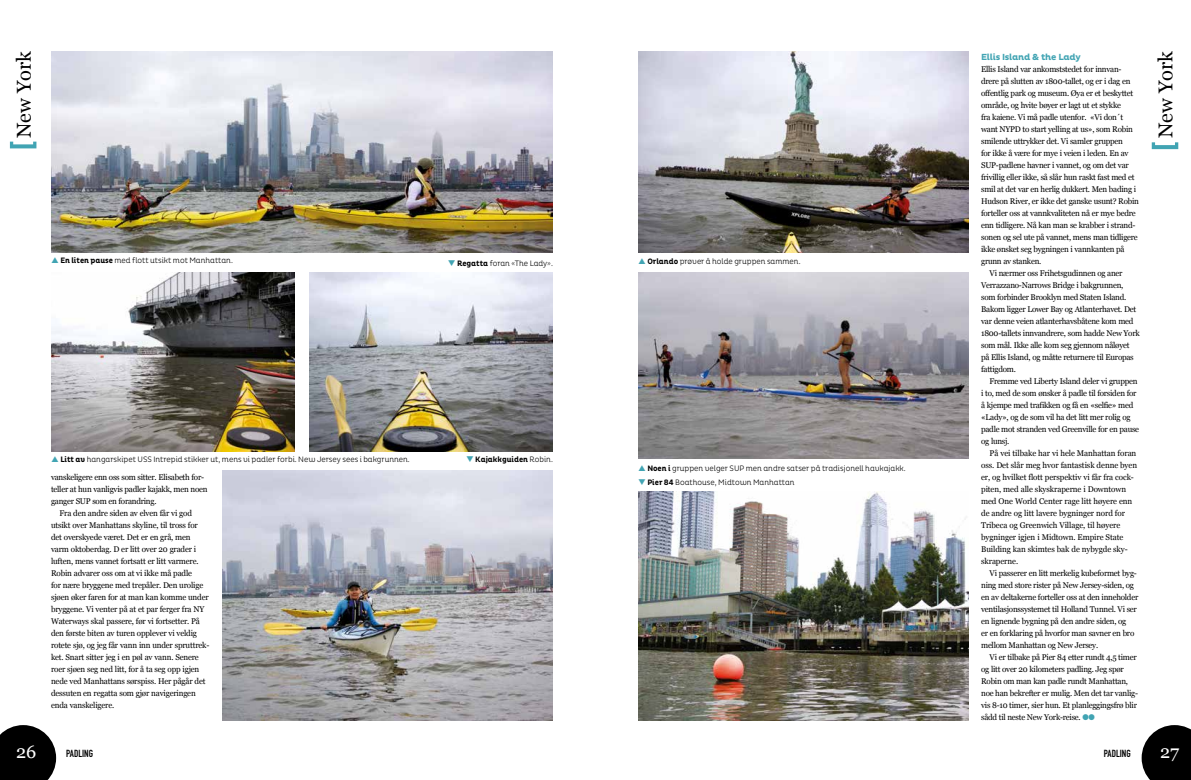
<style>
.page{position:relative;width:1191px;height:780px;background:#fff}
.page>*{position:absolute;margin:0;border:0;box-sizing:border-box;transform-origin:0 0}
.t1{font:20px "Georgia";color:#000}
.t2{font:18px "Georgia";color:#fff}
.t3{font:10.2px "DIN Engschrift Alternate";color:#000}
.t4{font:700 9px "Pluto";letter-spacing:-.03em;color:#41a4b3}
.t5{font:8.3px "Georgia";letter-spacing:-.03em;color:#000}
.t6{font:8.3px "Georgia";letter-spacing:-.01em;color:#000}
.t7{font:300 8px "Pluto Cond";color:#000}
.t8{font:700 8px "Pluto Cond";color:#000}
.s1{font-weight:700}
.s2{color:#41a4b3}
.s3{font-weight:300}
</style>
<div class="page">
<svg style="left:0;top:725px;width:56px;height:55px;background:#1e1e1e"></svg>
<svg style="left:10px;top:142px;width:26px;height:6px"></svg>
<svg style="left:1141px;top:725px;width:50px;height:55px;background:#212121"></svg>
<svg style="left:1151px;top:142px;width:27px;height:7px"></svg>
<img style="left:51px;top:51px;width:502px;height:201px">
<img style="left:309px;top:272px;width:244px;height:179px">
<img style="left:51px;top:272px;width:244px;height:179px">
<img style="left:223px;top:471px;width:330px;height:249px">
<img style="left:638px;top:51px;width:330px;height:201px">
<img style="left:638px;top:272px;width:330px;height:186px">
<img style="left:638px;top:491px;width:330px;height:229px">
<h1 class="t1" style="left:12px;top:138px;width:89px;rotate:-90deg">New York</h1>
<p class="t7" style="left:60px;top:255px;width:174px"><span class="s1">En liten pause</span> med flott utsikt mot Manhattan.</p>
<p class="t7" style="left:448px;top:259px;width:107px"><span class="s2">❑</span> <span class="s1">Regatta</span> foran «The Lady».</p>
<p class="t7" style="left:647px;top:256px;width:155px"><span class="s1">Orlando</span> prøver å holde gruppen sammen.</p>
<p class="t7" style="left:60px;top:455px;width:351px"><span class="s1">Litt av</span> hangarskipet USS Intrepid stikker ut, mens vi padler forbi. New Jersey sees i bakgrunnen.</p>
<p class="t8" style="left:466px;top:455px;width:88px"><span class="s2">❑</span> Kajakkguiden <span class="s3">Robin.</span></p>
<p class="t5" style="left:51px;top:472px;width:155px">vanskeligere enn oss som sitter. Elisabeth for-</p>
<p class="t5" style="left:51px;top:484px;width:158px">teller at hun vanligvis padler kajakk, men noen</p>
<p class="t5" style="left:51px;top:496px;width:107px">ganger SUP som en forandring.</p>
<p class="t5" style="left:60px;top:508px;width:134px">Fra den andre siden av elven får vi god</p>
<p class="t5" style="left:51px;top:520px;width:148px">utsikt over Manhattans skyline, til tross for</p>
<p class="t5" style="left:51px;top:532px;width:141px">det overskyede været. Det er en grå, men</p>
<p class="t5" style="left:51px;top:544px;width:147px">varm oktoberdag. D er litt over 20 grader i</p>
<p class="t5" style="left:51px;top:556px;width:149px">luften, mens vannet fortsatt er litt varmere.</p>
<p class="t5" style="left:51px;top:568px;width:143px">Robin advarer oss om at vi ikke må padle</p>
<p class="t5" style="left:51px;top:580px;width:154px">for nære bryggene med trepåler. Den urolige</p>
<p class="t5" style="left:51px;top:592px;width:159px">sjøen øker faren for at man kan komme under</p>
<p class="t5" style="left:51px;top:604px;width:155px">bryggene. Vi venter på at et par ferger fra NY</p>
<p class="t5" style="left:51px;top:616px;width:150px">Waterways skal passere, før vi fortsetter. På</p>
<p class="t5" style="left:51px;top:628px;width:147px">den første biten av turen opplever vi veldig</p>
<p class="t5" style="left:51px;top:640px;width:160px">rotete sjø, og jeg får vann inn under spruttrek-</p>
<p class="t5" style="left:51px;top:652px;width:149px">ket. Snart sitter jeg i en pøl av vann. Senere</p>
<p class="t5" style="left:51px;top:664px;width:150px">roer sjøen seg ned litt, for å ta seg opp igjen</p>
<p class="t5" style="left:51px;top:676px;width:156px">nede ved Manhattans sørspiss. Her pågår det</p>
<p class="t5" style="left:51px;top:688px;width:146px">dessuten en regatta som gjør navigeringen</p>
<p class="t5" style="left:51px;top:700px;width:65px">enda vanskeligere.</p>
<p class="t7" style="left:647px;top:463px;width:260px"><span class="s1">Noen i</span> gruppen velger SUP men andre satser på tradisjonell havkajakk.</p>
<p class="t7" style="left:638px;top:477px;width:158px"><span class="s2">❑</span> <span class="s1">Pier 84</span> Boathouse, Midtown Manhattan</p>
<h2 class="t2" style="left:16px;top:740px;width:22px">26</h2>
<p class="t3" style="left:66px;top:747px;width:28px">PADLING</p>
<p class="t4" style="left:981px;top:52px;width:101px">Ellis Island &amp; the Lady</p>
<p class="t5" style="left:981px;top:64px;width:142px">Ellis Island var ankomststedet for innvan-</p>
<p class="t5" style="left:981px;top:76px;width:151px">drere på slutten av 1800-tallet, og er i dag en</p>
<p class="t5" style="left:981px;top:88px;width:153px">offentlig park og museum. Øya er et beskyttet</p>
<p class="t5" style="left:981px;top:100px;width:141px">område, og hvite bøyer er lagt ut et stykke</p>
<p class="t5" style="left:981px;top:112px;width:144px">fra kaiene. Vi må padle utenfor. «Vi don´t</p>
<p class="t5" style="left:981px;top:124px;width:153px">want NYPD to start yelling at us», som Robin</p>
<p class="t5" style="left:981px;top:136px;width:143px">smilende uttrykker det. Vi samler gruppen</p>
<p class="t5" style="left:981px;top:148px;width:149px">for ikke å være for mye i veien i leden. En av</p>
<p class="t5" style="left:981px;top:160px;width:149px">SUP-padlene havner i vannet, og om det var</p>
<p class="t5" style="left:981px;top:172px;width:155px">frivillig eller ikke, så slår hun raskt fast med et</p>
<p class="t5" style="left:981px;top:184px;width:156px">smil at det var en herlig dukkert. Men bading i</p>
<p class="t5" style="left:981px;top:196px;width:159px">Hudson River, er ikke det ganske usunt? Robin</p>
<p class="t5" style="left:981px;top:208px;width:156px">forteller oss at vannkvaliteten nå er mye bedre</p>
<p class="t5" style="left:981px;top:220px;width:156px">enn tidligere. Nå kan man se krabber i strand-</p>
<p class="t5" style="left:981px;top:232px;width:158px">sonen og sel ute på vannet, mens man tidligere</p>
<p class="t5" style="left:981px;top:244px;width:145px">ikke ønsket seg bygningen i vannkanten på</p>
<p class="t5" style="left:981px;top:256px;width:62px">grunn av stanken.</p>
<p class="t5" style="left:989px;top:268px;width:134px">Vi nærmer oss Frihetsgudinnen og aner</p>
<p class="t5" style="left:981px;top:280px;width:144px">Verrazzano-Narrows Bridge i bakgrunnen,</p>
<p class="t5" style="left:981px;top:292px;width:147px">som forbinder Brooklyn med Staten Island.</p>
<p class="t5" style="left:981px;top:304px;width:157px">Bakom ligger Lower Bay og Atlanterhavet. Det</p>
<p class="t5" style="left:981px;top:316px;width:154px">var denne veien atlanterhavsbåtene kom med</p>
<p class="t5" style="left:981px;top:328px;width:160px">1800-tallets innvandrere, som hadde New York</p>
<p class="t5" style="left:981px;top:340px;width:150px">som mål. Ikke alle kom seg gjennom nåløyet</p>
<p class="t5" style="left:981px;top:352px;width:154px">på Ellis Island, og måtte returnere til Europas</p>
<p class="t5" style="left:981px;top:364px;width:36px">fattigdom.</p>
<p class="t5" style="left:989px;top:376px;width:149px">Fremme ved Liberty Island deler vi gruppen</p>
<p class="t5" style="left:981px;top:388px;width:157px">i to, med de som ønsker å padle til forsiden for</p>
<p class="t5" style="left:981px;top:400px;width:154px">å kjempe med trafikken og få en «selfie» med</p>
<p class="t5" style="left:981px;top:412px;width:151px">«Lady», og de som vil ha det litt mer rolig og</p>
<p class="t5" style="left:981px;top:424px;width:159px">padle mot stranden ved Greenville for en pause</p>
<p class="t5" style="left:981px;top:436px;width:30px">og lunsj.</p>
<p class="t6" style="left:989px;top:448px;width:148px">På vei tilbake har vi hele Manhattan foran</p>
<p class="t6" style="left:981px;top:460px;width:157px">oss. Det slår meg hvor fantastisk denne byen</p>
<p class="t6" style="left:981px;top:472px;width:154px">er, og hvilket flott perspektiv vi får fra cock-</p>
<p class="t6" style="left:981px;top:484px;width:146px">piten, med alle skyskraperne i Downtown</p>
<p class="t6" style="left:981px;top:496px;width:153px">med One World Center rage litt høyere enn</p>
<p class="t6" style="left:981px;top:508px;width:145px">de andre og litt lavere bygninger nord for</p>
<p class="t6" style="left:981px;top:520px;width:141px">Tribeca og Greenwich Village, til høyere</p>
<p class="t6" style="left:981px;top:532px;width:144px">bygninger igjen i Midtown. Empire State</p>
<p class="t6" style="left:981px;top:544px;width:148px">Building kan skimtes bak de nybygde sky-</p>
<p class="t6" style="left:981px;top:556px;width:39px">skraperne.</p>
<p class="t5" style="left:989px;top:568px;width:149px">Vi passerer en litt merkelig kubeformet byg-</p>
<p class="t5" style="left:981px;top:580px;width:154px">ning med store rister på New Jersey-siden, og</p>
<p class="t5" style="left:981px;top:592px;width:159px">en av deltakerne forteller oss at den inneholder</p>
<p class="t5" style="left:981px;top:604px;width:157px">ventilasjonssystemet til Holland Tunnel. Vi ser</p>
<p class="t5" style="left:981px;top:616px;width:147px">en lignende bygning på den andre siden, og</p>
<p class="t5" style="left:981px;top:628px;width:155px">er en forklaring på hvorfor man savner en bro</p>
<p class="t5" style="left:981px;top:640px;width:118px">mellom Manhattan og New Jersey.</p>
<p class="t5" style="left:989px;top:652px;width:149px">Vi er tilbake på Pier 84 etter rundt 4,5 timer</p>
<p class="t5" style="left:981px;top:664px;width:144px">og litt over 20 kilometers padling. Jeg spør</p>
<p class="t5" style="left:981px;top:676px;width:148px">Robin om man kan padle rundt Manhattan,</p>
<p class="t5" style="left:981px;top:688px;width:158px">noe han bekrefter er mulig. Men det tar vanlig-</p>
<p class="t5" style="left:981px;top:700px;width:157px">vis 8-10 timer, sier hun. Et planleggingsfrø blir</p>
<p class="t5" style="left:981px;top:712px;width:115px">sådd til neste New York-reise. <span class="s2">●●</span></p>
<p class="t3" style="left:1103px;top:747px;width:28px">PADLING</p>
<h1 class="t1" style="left:1153px;top:138px;width:89px;rotate:-90deg">New York</h1>
<h2 class="t2" style="left:1160px;top:740px;width:21px">27</h2>
</div>
